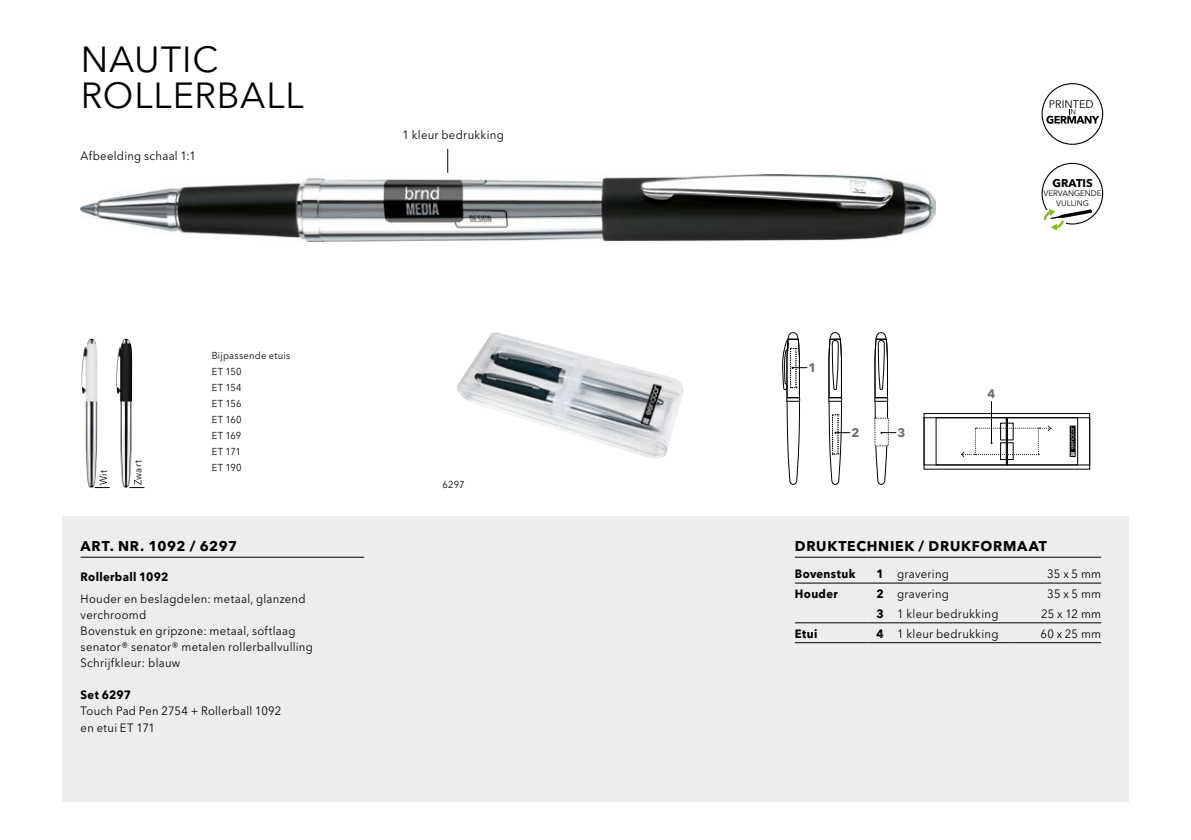
<style>
.page{position:relative;width:1191px;height:840px;background:#fff}
.page>*{position:absolute;margin:0;border:0;box-sizing:border-box;transform-origin:0 0}
.t1{font:36px/36px "Avenir Next W1 G";letter-spacing:.025em;color:#000}
.t2{font:700 14px "Avenir Next W1 G";letter-spacing:.05em;color:#000}
.t3{font:700 12.4px "Avenir Next W1 G";color:#706f6f}
.t4{font:700 12.2px "Avenir Next W1 G";color:#706f6f}
.t5{font:12px/16px "Avenir Next W1 G";letter-spacing:.025em;color:#000;scale:.94 1}
.t6{font:700 12px "Avenir Next W1 G";letter-spacing:.03em;color:#000;scale:.94 1}
.t7{font:700 11.2px "Avenir Next W1 G";color:#000}
.t8{font:11px "Avenir Next W1 G";color:#000}
.t9{font:10px/16px "Avenir Next W1 G";letter-spacing:.025em;color:#000;scale:.94 1}
.t10{font:8px/9.4px "Avenir Next W1 G";color:#000;text-align:center}
.s1{font-weight:700}
</style>
<div class="page">
<div style="left:63px;top:516px;width:1066px;height:285px;background:#ededed"></div>
<img style="left:81px;top:174px;width:854px;height:67px">
<img style="left:116px;top:338px;width:16px;height:149px">
<img style="left:81px;top:338px;width:17px;height:149px">
<svg style="left:95px;top:487px;width:15px;height:1px"></svg>
<svg style="left:129px;top:487px;width:15px;height:1px"></svg>
<img style="left:457px;top:332px;width:227px;height:126px">
<hr style="left:991px;top:401px;width:1px;height:41px;background:#000">
<div style="left:923px;top:413px;width:167px;height:56px;border:1px solid #000"></div>
<div style="left:923px;top:417px;width:167px;height:48px;border:1px solid #000"></div>
<div style="left:936px;top:417px;width:141px;height:48px;border:1px solid #000"></div>
<div style="left:1000px;top:422px;width:13px;height:18px;border:1px solid #000"></div>
<div style="left:1000px;top:442px;width:13px;height:17px;border:1px solid #000"></div>
<div style="left:1006px;top:417px;width:1px;height:48px;border:1px solid #000"></div>
<svg style="left:1069px;top:425px;width:6px;height:32px"></svg>
<svg style="left:961px;top:425px;width:90px;height:32px"></svg>
<svg style="left:828px;top:332px;width:22px;height:153px"></svg>
<svg style="left:782px;top:332px;width:25px;height:153px"></svg>
<svg style="left:874px;top:332px;width:22px;height:153px"></svg>
<hr style="left:81px;top:556px;width:283px;height:1px;background:#000">
<svg style="left:1041px;top:83px;width:62px;height:62px"></svg>
<svg style="left:1041px;top:163px;width:62px;height:68px"></svg>
<hr style="left:795px;top:556px;width:73px;height:1px;background:#000">
<svg style="left:868px;top:556px;width:29px;height:1px"></svg>
<hr style="left:897px;top:556px;width:113px;height:1px;background:#000">
<hr style="left:1010px;top:556px;width:91px;height:1px;background:#000">
<hr style="left:795px;top:582px;width:73px;height:1px;background:#000">
<svg style="left:868px;top:582px;width:29px;height:1px"></svg>
<hr style="left:897px;top:582px;width:113px;height:1px;background:#000">
<hr style="left:1010px;top:582px;width:91px;height:1px;background:#000">
<hr style="left:795px;top:622px;width:73px;height:1px;background:#000">
<svg style="left:868px;top:622px;width:29px;height:1px"></svg>
<hr style="left:897px;top:622px;width:113px;height:1px;background:#000">
<hr style="left:1010px;top:622px;width:91px;height:1px;background:#000">
<hr style="left:795px;top:642px;width:73px;height:1px;background:#000">
<svg style="left:868px;top:642px;width:29px;height:1px"></svg>
<hr style="left:897px;top:642px;width:113px;height:1px;background:#000">
<hr style="left:1010px;top:642px;width:91px;height:1px;background:#000">
<svg style="left:447px;top:149px;width:1px;height:23px"></svg>
<h1 class="t1" style="left:81px;top:41px;width:225px">NAUTIC<br>ROLLERBALL</h1>
<p class="t5" style="left:81px;top:148px;width:124px">Afbeelding schaal 1:1</p>
<p class="t9" style="left:95px;top:485px;width:18px;rotate:-90deg">Wit</p>
<p class="t9" style="left:130px;top:485px;width:28px;rotate:-90deg">Zwart</p>
<p class="t9" style="left:212px;top:347px;width:85px">Bijpassende etuis<br>ET 150<br>ET 154<br>ET 156<br>ET 160<br>ET 169<br>ET 171<br>ET 190</p>
<p class="t2" style="left:81px;top:537px;width:158px">ART. NR. 1092 / 6297</p>
<p class="t6" style="left:81px;top:569px;width:95px">Rollerball 1092</p>
<p class="t5" style="left:81px;top:591px;width:248px">Houder en beslagdelen: metaal, glanzend verchroomd<br>Bovenstuk en gripzone: metaal, softlaag senator® senator® metalen rollerballvulling<br>Schrijfkleur: blauw</p>
<p class="t6" style="left:81px;top:687px;width:55px">Set 6297</p>
<p class="t5" style="left:81px;top:703px;width:215px">Touch Pad Pen 2754 + Rollerball 1092 en etui ET 171</p>
<p class="t5" style="left:402px;top:127px;width:109px">1 kleur bedrukking</p>
<p class="t9" style="left:442px;top:476px;width:25px">6297</p>
<p class="t8" style="left:1048px;top:97px;width:46px">PRINTED</p>
<p class="t3" style="left:808px;top:359px;width:9px">1</p>
<p class="t3" style="left:851px;top:424px;width:9px">2</p>
<p class="t3" style="left:897px;top:424px;width:9px">3</p>
<p class="t7" style="left:1052px;top:176px;width:42px">GRATIS</p>
<p class="t10" style="left:1043px;top:189px;width:60px">VERVANGENDE<br>VULLING</p>
<p class="t4" style="left:987px;top:386px;width:9px">4</p>
<p class="t2" style="left:795px;top:537px;width:253px">DRUKTECHNIEK / DRUKFORMAAT</p>
<p class="t6" style="left:795px;top:566px;width:66px">Bovenstuk</p>
<p class="t5" style="left:876px;top:565px;width:79px"><span class="s1">1</span> gravering</p>
<p class="t5" style="left:1047px;top:565px;width:59px">35 x 5 mm</p>
<p class="t6" style="left:795px;top:586px;width:47px">Houder</p>
<p class="t5" style="left:876px;top:585px;width:79px"><span class="s1">2</span> gravering</p>
<p class="t5" style="left:1047px;top:585px;width:59px">35 x 5 mm</p>
<p class="t5" style="left:876px;top:605px;width:131px"><span class="s1">3</span> 1 kleur bedrukking</p>
<p class="t5" style="left:1041px;top:605px;width:65px">25 x 12 mm</p>
<p class="t6" style="left:795px;top:625px;width:25px">Etui</p>
<p class="t5" style="left:876px;top:625px;width:131px"><span class="s1">4</span> 1 kleur bedrukking</p>
<p class="t5" style="left:1040px;top:625px;width:66px">60 x 25 mm</p>
</div>
